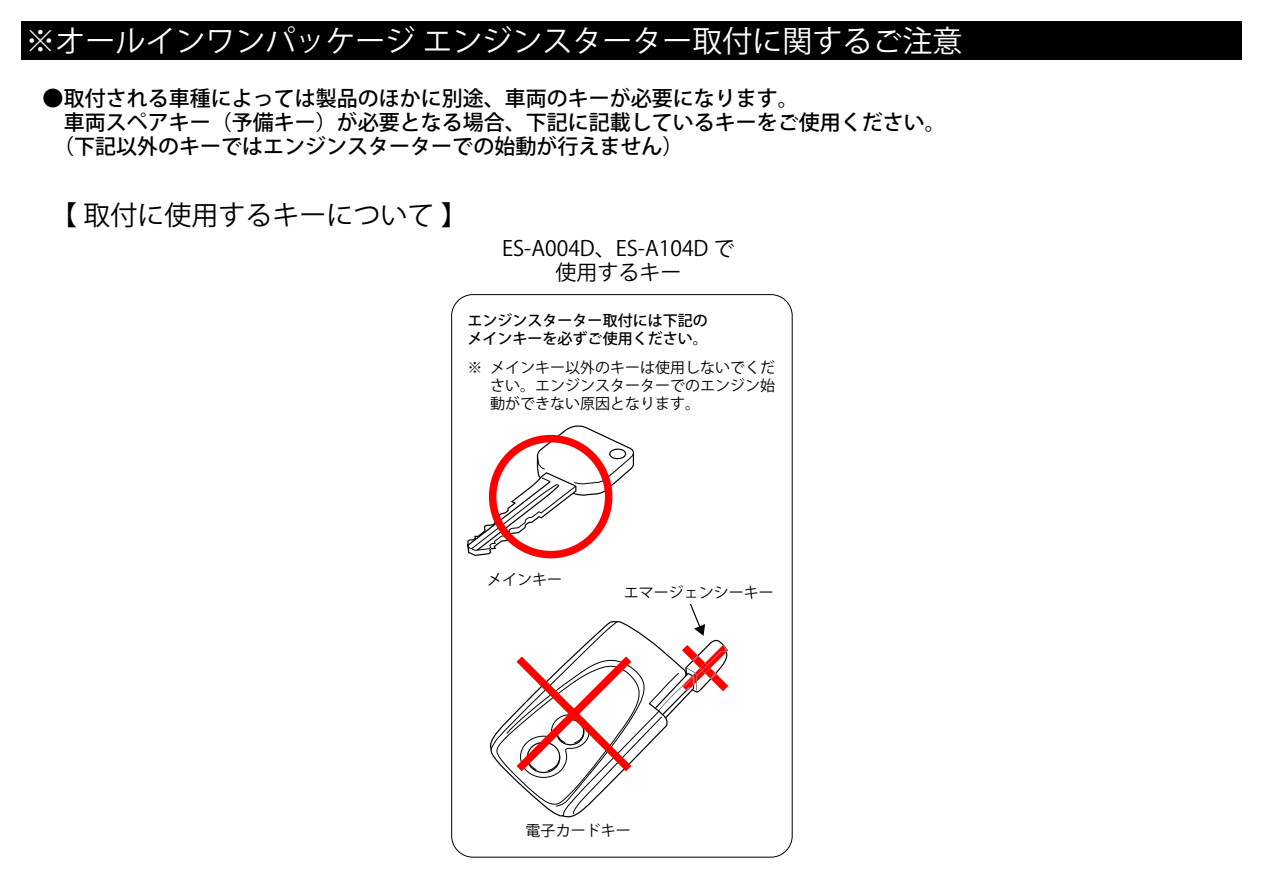
<style>
.page{position:relative;width:1263px;height:893px;background:#fff}
.page>*{position:absolute;margin:0;border:0;box-sizing:border-box;transform-origin:0 0}
.t1{font:30px "Koz Go Pro";color:#fff}
.t2{font:27px "Koz Go Pro";color:#000}
.t3{font:500 21px "Koz Go Pro";color:#000}
.t4{font:21px/24px "Koz Go Pro";color:#000;text-align:center}
.t5{font:15px/18px "Koz Go Pr 6 N";color:#000;text-align:justify}
.t6{font:500 15px/18px "Koz Go Pr 6 N";color:#000}
</style>
<div class="page">
<div style="left:21px;top:21px;width:1221px;height:39px;background:#000"></div>
<svg style="left:467px;top:425px;width:128px;height:131px"></svg>
<svg style="left:485px;top:431px;width:150px;height:128px"></svg>
<svg style="left:490px;top:603px;width:238px;height:215px"></svg>
<p class="t1" style="left:26px;top:21px;width:938px">※オールインワンパッケージ エンジンスターター取付に関するご注意</p>
<p class="t3" style="left:43px;top:84px;width:758px">●取付される車種によっては製品のほかに別途、車両のキーが必要になります。</p>
<p class="t3" style="left:64px;top:108px;width:883px">車両スペアキー（予備キー）が必要となる場合、下記に記載しているキーをご使用ください。</p>
<p class="t3" style="left:53px;top:132px;width:631px">（下記以外のキーではエンジンスターターでの始動が行えません）</p>
<p class="t2" style="left:50px;top:198px;width:419px">【 取付に使用するキーについて 】</p>
<p class="t4" style="left:502px;top:237px;width:234px">ES-A004D、ES-A104D で使用するキー</p>
<p class="t6" style="left:468px;top:312px;width:241px">エンジンスターター取付には下記のメインキーを必ずご使用ください。</p>
<p class="t5" style="left:468px;top:359px;width:309px">※ メインキー以外のキーは使用しないでくだ　 さい。エンジンスターターでのエンジン始　 動ができない原因となります。</p>
<p class="t5" style="left:487px;top:570px;width:76px">メインキー</p>
<p class="t5" style="left:624px;top:583px;width:152px">エマージェンシーキー</p>
<p class="t5" style="left:526px;top:822px;width:106px">電子カードキー</p>
</div>
